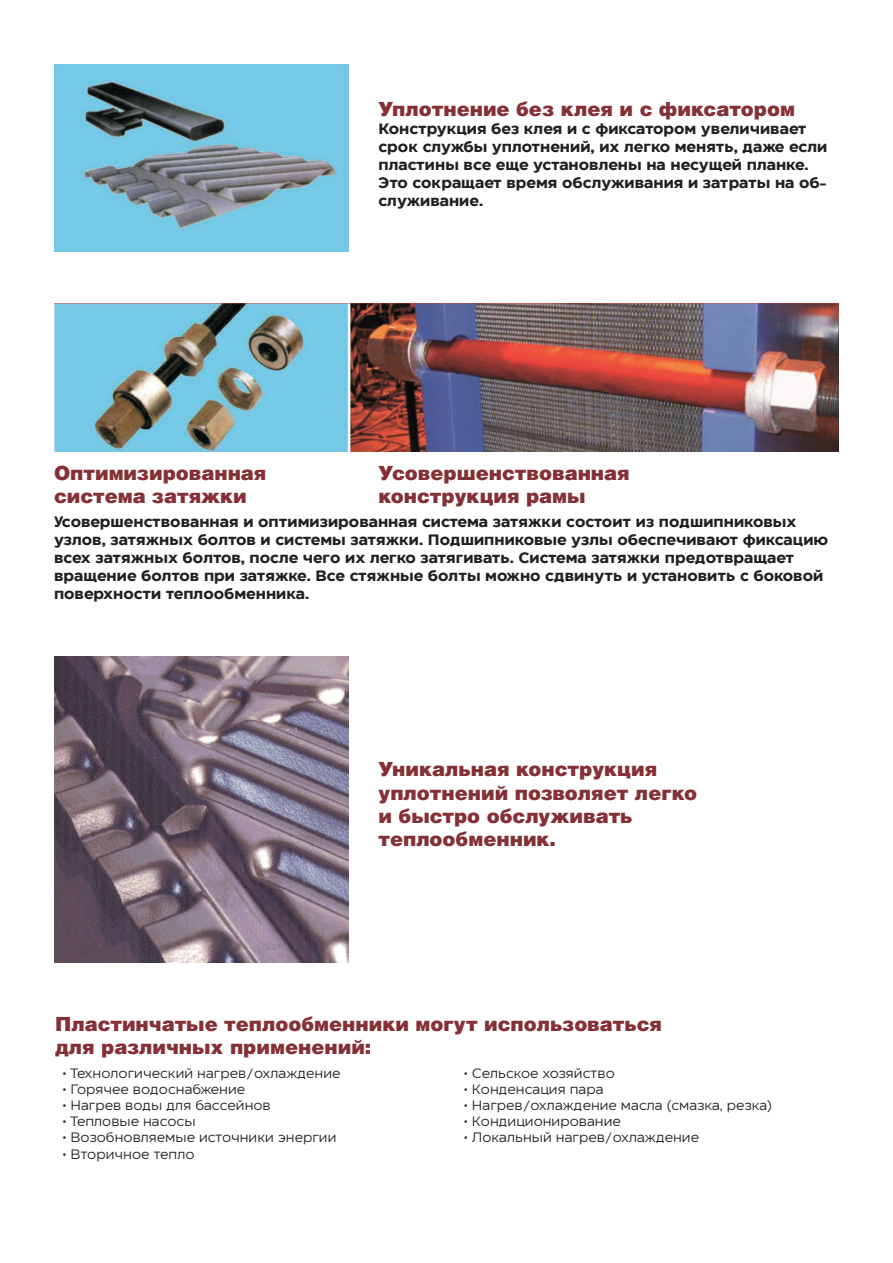
<style>
.page{position:relative;width:893px;height:1263px;background:#fff}
.page>*{position:absolute;margin:0;border:0;box-sizing:border-box;transform-origin:0 0}
.t1{font:900 19.5px/23.4px "Helios";color:#843034}
.t2{font:700 15px/18px "Eastman";color:#231f20}
.t3{font:13.5px "Eastman";color:#231f20}
</style>
<div class="page">
<img style="left:54px;top:64px;width:295px;height:188px">
<img style="left:54px;top:304px;width:785px;height:148px">
<img style="left:54px;top:657px;width:295px;height:306px">
<h1 class="t1" style="left:378px;top:96px;width:418px">Уплотнение без клея и с фиксатором</h1>
<p class="t2" style="left:378px;top:118px;width:450px">Конструкция без клея и с фиксатором увеличивает срок службы уплотнений, их легко менять, даже если пластины все еще установлены на несущей планке.<br>Это сокращает время обслуживания и затраты на об&shy;служивание.</p>
<h1 class="t1" style="left:54px;top:460px;width:214px">Оптимизированная система затяжки</h1>
<h1 class="t1" style="left:378px;top:460px;width:253px">Усовершенствованная конструкция рамы</h1>
<p class="t2" style="left:54px;top:511px;width:776px">Усовершенствованная и оптимизированная система затяжки состоит из подшипниковых узлов, затяжных болтов и системы затяжки. Подшипниковые узлы обеспечивают фиксацию всех затяжных болтов, после чего их легко затягивать. Система затяжки предотвращает вращение болтов при затяжке. Все стяжные болты можно сдвинуть и установить с боковой поверхности теплообменника.</p>
<h1 class="t1" style="left:378px;top:756px;width:320px">Уникальная конструкция уплотнений позволяет легко и быстро обслуживать теплообменник.</h1>
<h1 class="t1" style="left:55px;top:1011px;width:608px">Пластинчатые теплообменники могут использоваться для различных применений:</h1>
<p class="t3" style="left:62px;top:1063px;width:280px">• Технологический нагрев/охлаждение</p>
<p class="t3" style="left:62px;top:1079px;width:184px">• Горячее водоснабжение</p>
<p class="t3" style="left:62px;top:1095px;width:210px">• Нагрев воды для бассейнов</p>
<p class="t3" style="left:62px;top:1111px;width:135px">• Тепловые насосы</p>
<p class="t3" style="left:62px;top:1127px;width:276px">• Возобновляемые источники энергии</p>
<p class="t3" style="left:62px;top:1144px;width:134px">• Вторичное тепло</p>
<p class="t3" style="left:464px;top:1063px;width:152px">• Сельское хозяйство</p>
<p class="t3" style="left:464px;top:1079px;width:141px">• Конденсация пара</p>
<p class="t3" style="left:464px;top:1095px;width:310px">• Нагрев/охлаждение масла (смазка, резка)</p>
<p class="t3" style="left:464px;top:1111px;width:158px">• Кондиционирование</p>
<p class="t3" style="left:464px;top:1127px;width:237px">• Локальный нагрев/охлаждение</p>
</div>
